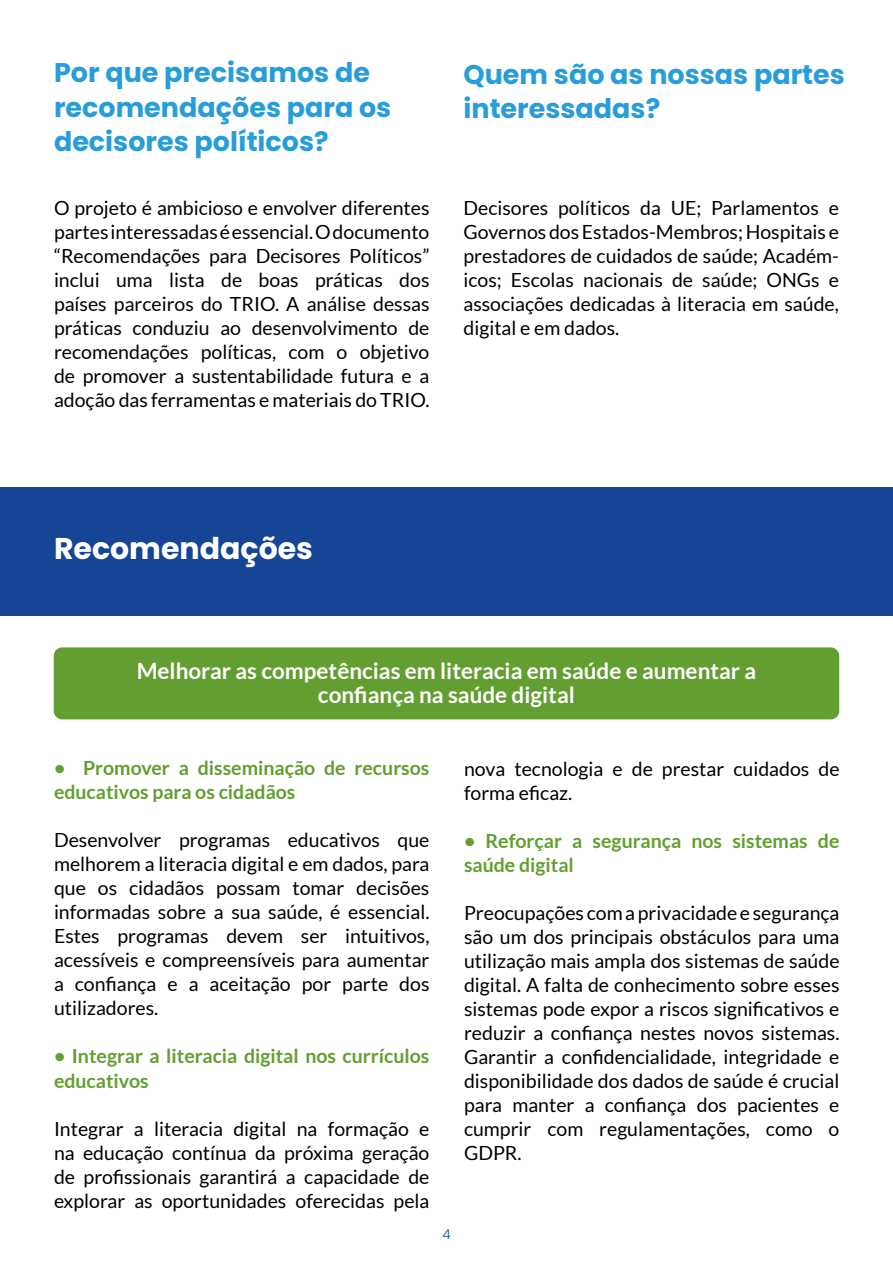
<style>
.page{position:relative;width:893px;height:1263px;background:#fff}
.page>*{position:absolute;margin:0;border:0;box-sizing:border-box;transform-origin:0 0}
.t1{font:700 30px "Poppins";color:#fff}
.t2{font:700 27px/34.5px "Poppins";color:#279dd9}
.t3{font:700 22.5px/24px "Lato";color:#fff;text-align:center}
.t4{font:19.5px/24px "Lato";color:#000;text-align:justify}
.t5{font:700 19.5px/24px "Lato";color:#639e30}
.t6{font:300 13.5px "Poppins";color:#174595}
</style>
<div class="page">
<div style="left:0;top:487px;width:893px;height:129px;background:#174595"></div>
<div style="left:54px;top:647px;width:785px;height:72px;background:#639e30;border-radius:9px"></div>
<h2 class="t2" style="left:54px;top:56px;width:339px">Por que precisamos de recomendações para os decisores políticos?</h2>
<p class="t4" style="left:54px;top:196px;width:377px">O projeto é ambicioso e envolver diferentes partes interessadas é essencial. O documento “Recomendações para Decisores Políticos” inclui uma lista de boas práticas dos países parceiros do TRIO. A análise dessas práticas conduziu ao desenvolvimento de recomendações políticas, com o objetivo de promover a sustentabilidade futura e a adoção das ferramentas e materiais do TRIO.</p>
<h2 class="t2" style="left:463px;top:57px;width:383px">Quem são as nossas partes interessadas?</h2>
<p class="t4" style="left:463px;top:195px;width:377px">Decisores políticos da UE; Parlamentos e Governos dos Estados-Membros; Hospitais e prestadores de cuidados de saúde; Académ&shy;icos; Escolas nacionais de saúde; ONGs e associações dedicadas à literacia em saúde, digital e em dados.</p>
<h1 class="t1" style="left:54px;top:531px;width:260px">Recomendações</h1>
<p class="t3" style="left:137px;top:659px;width:621px">Melhorar as competências em literacia em saúde e aumentar a confiança na saúde digital</p>
<p class="t5" style="left:54px;top:756px;width:377px">• Promover a disseminação de recursos educativos para os cidadãos</p>
<p class="t4" style="left:54px;top:828px;width:377px">Desenvolver programas educativos que melhorem a literacia digital e em dados, para que os cidadãos possam tomar decisões informadas sobre a sua saúde, é essencial.<br>Estes programas devem ser intuitivos, acessíveis e compreensíveis para aumentar a confiança e a aceitação por parte dos utilizadores.</p>
<p class="t5" style="left:54px;top:1044px;width:377px">• Integrar a literacia digital nos currículos educativos</p>
<p class="t4" style="left:54px;top:1116px;width:377px">Integrar a literacia digital na formação e na educação contínua da próxima geração de profissionais garantirá a capacidade de explorar as oportunidades oferecidas pela</p>
<p class="t6" style="left:442px;top:1227px;width:10px">4</p>
<p class="t4" style="left:464px;top:756px;width:377px">nova tecnologia e de prestar cuidados de forma eficaz.</p>
<p class="t5" style="left:464px;top:828px;width:377px">• Reforçar a segurança nos sistemas de saúde digital</p>
<p class="t4" style="left:464px;top:900px;width:377px">Preocupações com a privacidade e segurança são um dos principais obstáculos para uma utilização mais ampla dos sistemas de saúde digital. A falta de conhecimento sobre esses sistemas pode expor a riscos significativos e reduzir a confiança nestes novos sistemas.<br>Garantir a confidencialidade, integridade e disponibilidade dos dados de saúde é crucial para manter a confiança dos pacientes e cumprir com regulamentações, como o GDPR.</p>
</div>
